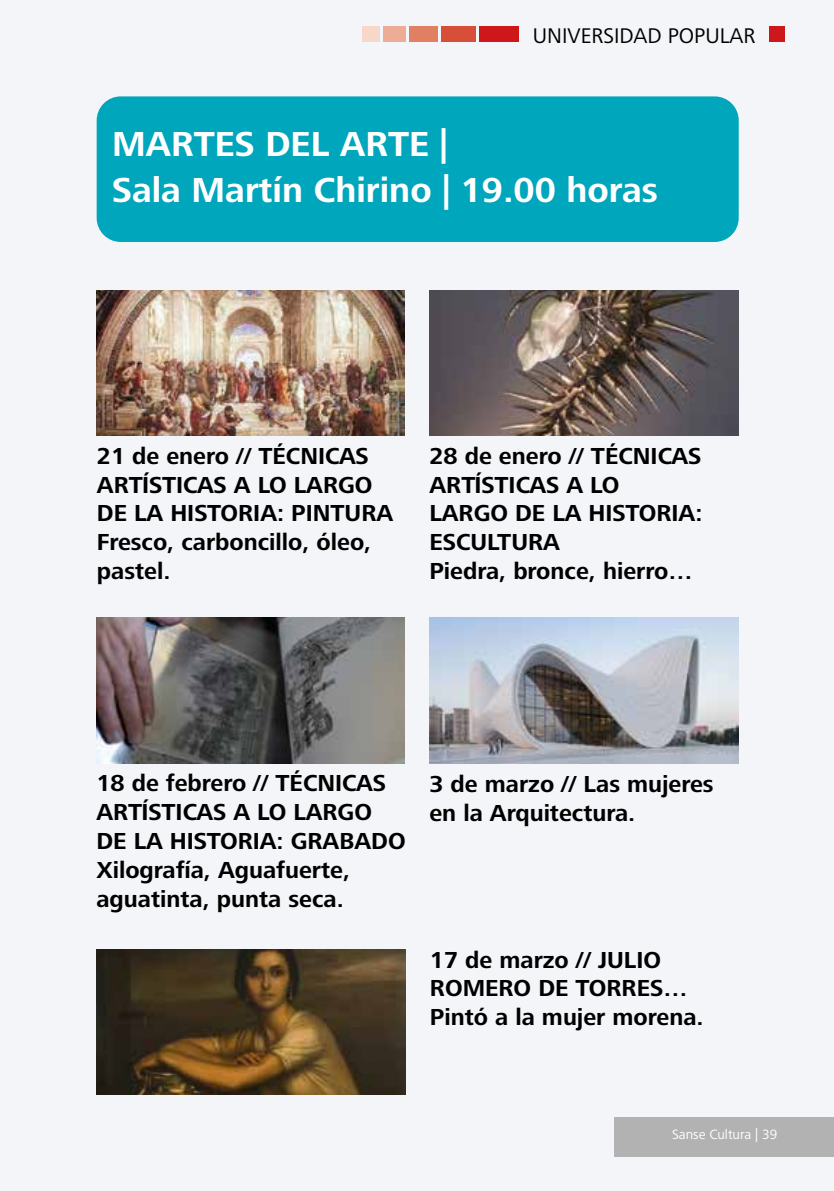
<style>
.page{position:relative;width:834px;height:1191px;background:#fff}
.page>*{position:absolute;margin:0;border:0;box-sizing:border-box;transform-origin:0 0}
.t1{font:700 36px/46px "Frutiger Next LT";color:#fff}
.t2{font:700 24px/28.8px "Frutiger Next LT";color:#000}
.t3{font:22px "Frutiger Next LT";color:#000}
.t4{font:14px "Frutiger Next LT";color:#fff}
</style>
<div class="page">
<div style="left:1px;top:0;width:832px;height:1191px;background:#f4f5f8"></div>
<div style="left:97px;top:96px;width:641px;height:146px;background:#00a6bc;border-radius:24px"></div>
<img style="left:97px;top:290px;width:308px;height:146px">
<img style="left:430px;top:290px;width:308px;height:146px">
<img style="left:96px;top:618px;width:309px;height:145px">
<img style="left:429px;top:618px;width:309px;height:145px">
<img style="left:97px;top:949px;width:308px;height:145px">
<div style="left:614px;top:1117px;width:219px;height:40px;background:#b3b2b2"></div>
<div style="left:769px;top:26px;width:16px;height:16px;background:#cd171a"></div>
<div style="left:478px;top:26px;width:40px;height:16px;background:#cd171a"></div>
<div style="left:441px;top:26px;width:34px;height:16px;background:#d74f38"></div>
<div style="left:409px;top:26px;width:28px;height:16px;background:#e17f63"></div>
<div style="left:383px;top:26px;width:22px;height:16px;background:#ecac95"></div>
<div style="left:362px;top:26px;width:17px;height:16px;background:#f6d7ca"></div>
<p class="t3" style="left:533px;top:23px;width:224px">UNIVERSIDAD POPULAR</p>
<p class="t1" style="left:112px;top:121px;width:547px">MARTES DEL ARTE |<br>Sala Martín Chirino | 19.00 horas</p>
<p class="t2" style="left:97px;top:441px;width:298px">21 de enero // TÉCNICAS<br>ARTÍSTICAS A LO LARGO<br>DE LA HISTORIA: PINTURA<br>Fresco, carboncillo, óleo, pastel.</p>
<p class="t2" style="left:429px;top:441px;width:274px">28 de enero // TÉCNICAS<br>ARTÍSTICAS A LO<br>LARGO DE LA HISTORIA:<br>ESCULTURA<br>Piedra, bronce, hierro…</p>
<p class="t2" style="left:96px;top:769px;width:311px">18 de febrero // TÉCNICAS<br>ARTÍSTICAS A LO LARGO<br>DE LA HISTORIA: GRABADO<br>Xilografía, Aguafuerte, aguatinta, punta seca.</p>
<p class="t2" style="left:429px;top:769px;width:286px">3 de marzo // Las mujeres en la Arquitectura.</p>
<p class="t2" style="left:430px;top:945px;width:275px">17 de marzo // JULIO<br>ROMERO DE TORRES…<br>Pintó a la mujer morena.</p>
<p class="t4" style="left:672px;top:1127px;width:107px">Sanse Cultura | 39</p>
</div>
